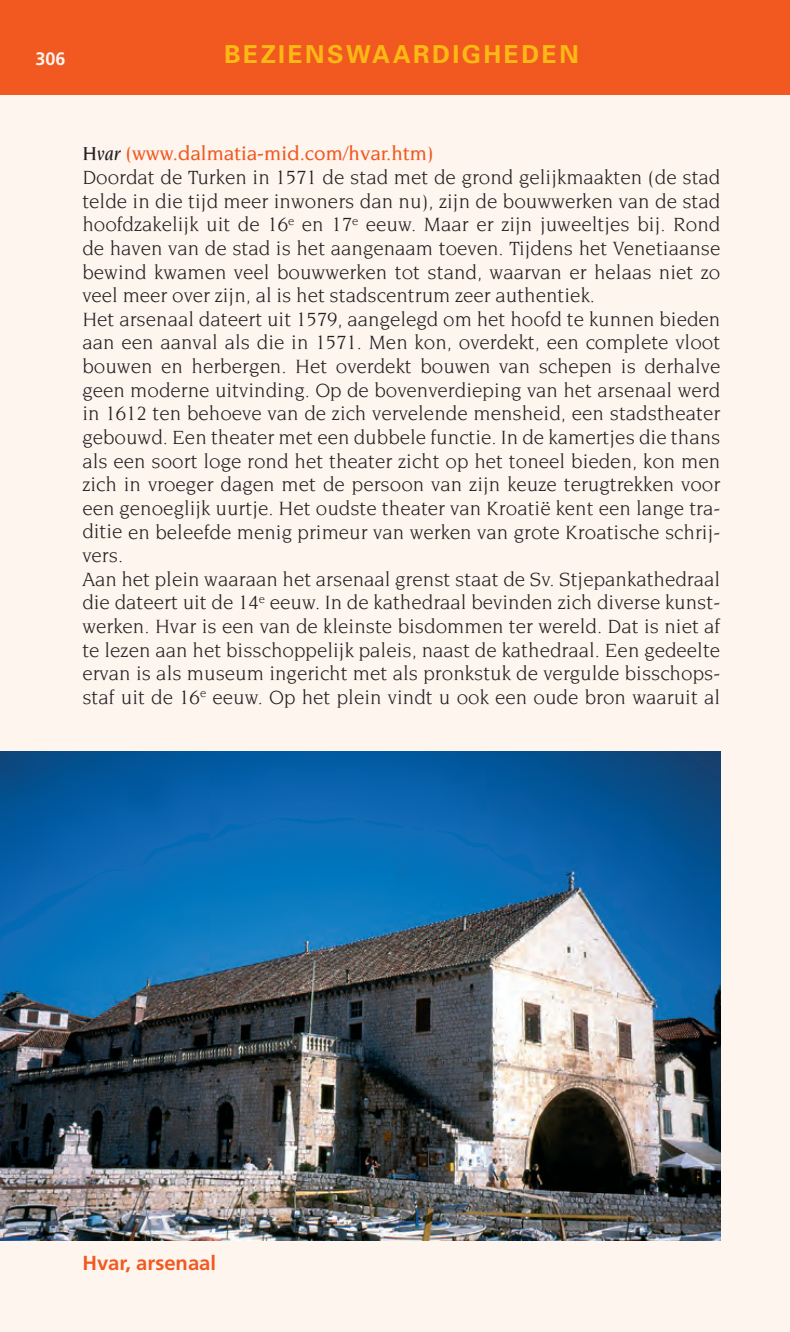
<style>
.page{position:relative;width:790px;height:1332px;background:#fef5ef}
.page>*{position:absolute;margin:0;border:0;box-sizing:border-box;transform-origin:0 0}
.t1{font:700 24.75px "Univers";letter-spacing:.1em;color:#fcb814}
.t2{font:20.7px/23.6px "Novarese";color:#231f20}
.t3{font:700 20.25px "Frutiger";color:#f15921}
.t4{font:700 18px "Frutiger";color:#fef5ef}
.s1{font-weight:500;font-style:italic;font-size:20.25px}
.s2{font-weight:500;color:#f15921}
</style>
<div class="page">
<div style="left:0;top:0;width:790px;height:95px;background:#f15921"></div>
<img style="left:0;top:751px;width:720px;height:489px">
<p class="t4" style="left:35px;top:48px;width:32px">306</p>
<p class="t1" style="left:224px;top:38px;width:356px">BEZIENSWAARDIGHEDEN</p>
<p class="t2" style="left:82px;top:142px;width:639px"><span class="s1">Hvar</span> <span class="s2">(www.dalmatia-mid.com/hvar.htm)<br></span>Doordat de Turken in 1571 de stad met de grond gelijkmaakten (de stad telde in die tijd meer inwoners dan nu), zijn de bouwwerken van de stad hoofdzakelijk uit de 16<sup>e</sup> en 17<sup>e</sup> eeuw. Maar er zijn juweeltjes bij. Rond de haven van de stad is het aangenaam toeven. Tijdens het Venetiaanse bewind kwamen veel bouwwerken tot stand, waarvan er helaas niet zo veel meer over zijn, al is het stadscentrum zeer authentiek.<br>Het arsenaal dateert uit 1579, aangelegd om het hoofd te kunnen bieden aan een aanval als die in 1571. Men kon, overdekt, een complete vloot bouwen en herbergen. Het overdekt bouwen van schepen is derhalve geen moderne uitvinding. Op de bovenverdieping van het arsenaal werd in 1612 ten behoeve van de zich vervelende mensheid, een stadstheater gebouwd. Een theater met een dubbele functie. In de kamertjes die thans als een soort loge rond het theater zicht op het toneel bieden, kon men zich in vroeger dagen met de persoon van zijn keuze terugtrekken voor een genoeglijk uurtje. Het oudste theater van Kroatië kent een lange tra&shy;ditie en beleefde menig primeur van werken van grote Kroatische schrij&shy;vers.<br>Aan het plein waaraan het arsenaal grenst staat de Sv. Stjepankathedraal die dateert uit de 14<sup>e</sup> eeuw. In de kathedraal bevinden zich diverse kunst&shy;werken. Hvar is een van de kleinste bisdommen ter wereld. Dat is niet af te lezen aan het bisschoppelijk paleis, naast de kathedraal. Een gedeelte ervan is als museum ingericht met als pronkstuk de vergulde bisschops&shy;staf uit de 16<sup>e</sup> eeuw. Op het plein vindt u ook een oude bron waaruit al</p>
<p class="t3" style="left:82px;top:1251px;width:135px">Hvar, arsenaal</p>
</div>
